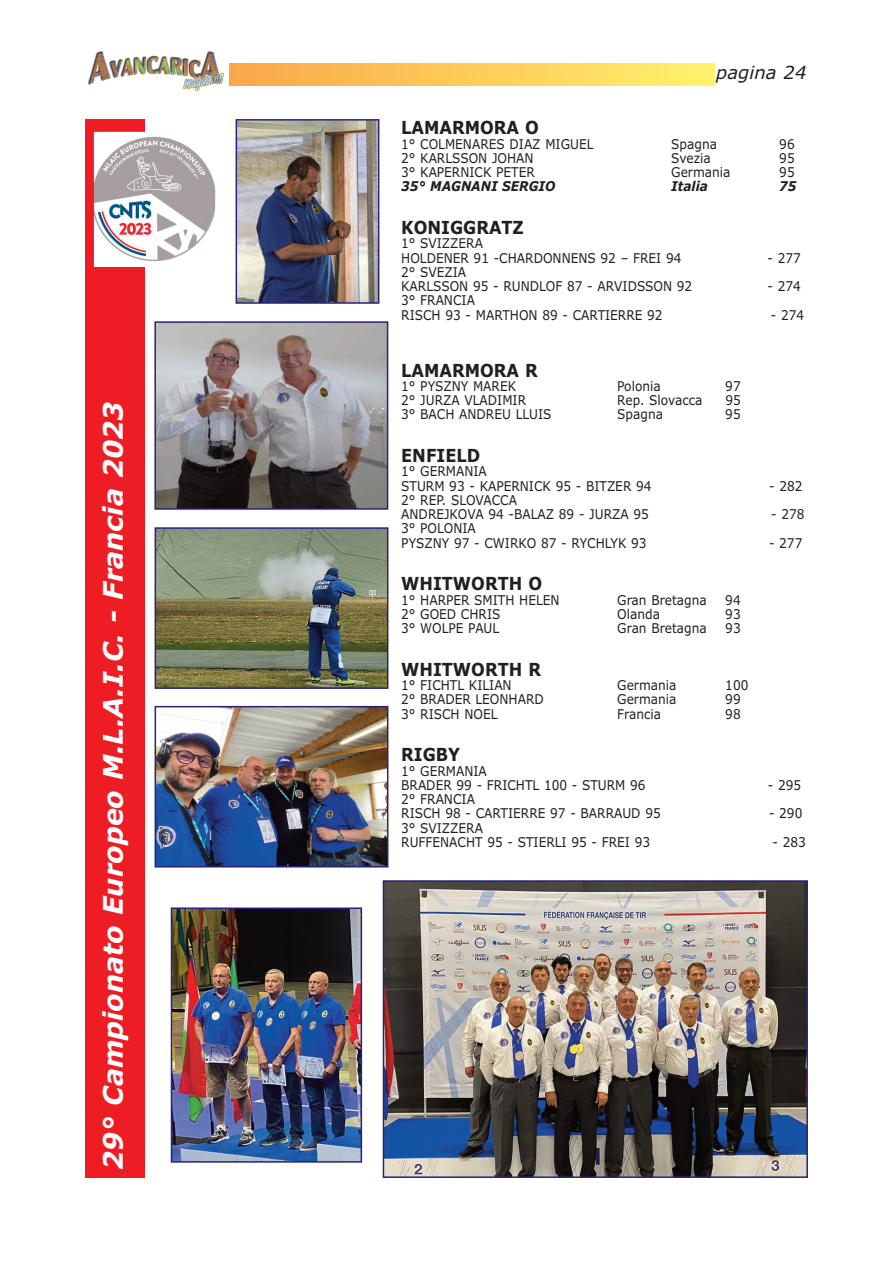
<style>
.page{position:relative;width:893px;height:1263px;background:#fff}
.page>*{position:absolute;margin:0;border:0;box-sizing:border-box;transform-origin:0 0}
.t1{font:italic 700 27px "Verdana";color:#fff}
.t2{font:700 18px "Verdana";color:#231f20;scale:.9 1}
.t3{font:italic 18px "Verdana";color:#231f20}
.t4{font:13.5px/14.2px "Verdana";color:#231f20;scale:.9 1}
.t5{font:italic 700 13.5px "Verdana";color:#231f20;scale:.9 1}
</style>
<div class="page">
<img style="left:88px;top:51px;width:137px;height:40px">
<div style="left:230px;top:64px;width:484px;height:21px;background:linear-gradient(to right,#fba649,#fff26c)"></div>
<div style="left:85px;top:119px;width:60px;height:1059px;background:#ee1d23"></div>
<img style="left:94px;top:132px;width:121px;height:135px">
<img style="left:157px;top:324px;width:228px;height:183px">
<div style="left:154px;top:321px;width:234px;height:189px;border:2px solid #26237b"></div>
<img style="left:239px;top:122px;width:137px;height:179px">
<div style="left:236px;top:119px;width:143px;height:185px;border:2px solid #26237b"></div>
<img style="left:174px;top:910px;width:185px;height:250px">
<div style="left:171px;top:907px;width:191px;height:256px;border:2px solid #26237b"></div>
<img style="left:158px;top:530px;width:227px;height:156px">
<div style="left:155px;top:527px;width:233px;height:162px;border:2px solid #26237b"></div>
<img style="left:158px;top:709px;width:227px;height:155px">
<div style="left:155px;top:706px;width:233px;height:161px;border:2px solid #26237b"></div>
<img style="left:386px;top:883px;width:419px;height:292px">
<div style="left:383px;top:880px;width:425px;height:298px;border:2px solid #26237b"></div>
<h1 class="t1" style="left:102px;top:1170px;width:770px;rotate:-90deg">29° Campionato Europeo M.L.A.I.C. - Francia 2023</h1>
<h2 class="t3" style="left:716px;top:65px;width:92px">pagina 24</h2>
<h2 class="t2" style="left:401px;top:121px;width:155px">LAMARMORA O</h2>
<p class="t4" style="left:401px;top:138px;width:215px">1° COLMENARES DIAZ MIGUEL</p>
<p class="t4" style="left:671px;top:138px;width:52px">Spagna</p>
<p class="t4" style="left:779px;top:138px;width:19px">96</p>
<p class="t4" style="left:401px;top:152px;width:149px">2° KARLSSON JOHAN</p>
<p class="t4" style="left:671px;top:152px;width:45px">Svezia</p>
<p class="t4" style="left:779px;top:152px;width:19px">95</p>
<p class="t4" style="left:401px;top:166px;width:150px">3° KAPERNICK PETER</p>
<p class="t4" style="left:671px;top:166px;width:67px">Germania</p>
<p class="t4" style="left:779px;top:166px;width:19px">95</p>
<p class="t5" style="left:401px;top:181px;width:173px">35° MAGNANI SERGIO</p>
<p class="t5" style="left:671px;top:181px;width:42px">Italia</p>
<p class="t5" style="left:779px;top:181px;width:21px">75</p>
<h2 class="t2" style="left:401px;top:220px;width:138px">KONIGGRATZ</h2>
<p class="t4" style="left:401px;top:237px;width:313px">1° SVIZZERA<br>HOLDENER 91 -CHARDONNENS 92 – FREI 94</p>
<p class="t4" style="left:768px;top:252px;width:39px">- 277</p>
<p class="t4" style="left:401px;top:266px;width:325px">2° SVEZIA<br>KARLSSON 95 - RUNDLOF 87 - ARVIDSSON 92</p>
<p class="t4" style="left:401px;top:294px;width:292px">3° FRANCIA<br>RISCH 93 - MARTHON 89 - CARTIERRE 92</p>
<h2 class="t2" style="left:401px;top:363px;width:153px">LAMARMORA R</h2>
<p class="t4" style="left:401px;top:380px;width:129px">1° PYSZNY MAREK</p>
<p class="t4" style="left:617px;top:380px;width:50px">Polonia</p>
<p class="t4" style="left:725px;top:380px;width:19px">97</p>
<p class="t4" style="left:401px;top:394px;width:140px">2° JURZA VLADIMIR</p>
<p class="t4" style="left:617px;top:394px;width:96px">Rep. Slovacca</p>
<p class="t4" style="left:725px;top:394px;width:19px">95</p>
<p class="t4" style="left:401px;top:408px;width:169px">3° BACH ANDREU LLUIS</p>
<p class="t4" style="left:617px;top:408px;width:52px">Spagna</p>
<p class="t4" style="left:725px;top:408px;width:19px">95</p>
<h2 class="t2" style="left:401px;top:448px;width:89px">ENFIELD</h2>
<p class="t4" style="left:401px;top:465px;width:280px">1° GERMANIA<br>STURM 93 - KAPERNICK 95 - BITZER 94</p>
<p class="t4" style="left:401px;top:494px;width:277px">2° REP. SLOVACCA<br>ANDREJKOVA 94 -BALAZ 89 - JURZA 95</p>
<p class="t4" style="left:401px;top:522px;width:274px">3° POLONIA<br>PYSZNY 97 - CWIRKO 87 - RYCHLYK 93</p>
<h2 class="t2" style="left:401px;top:577px;width:158px">WHITWORTH O</h2>
<p class="t4" style="left:401px;top:594px;width:177px">1° HARPER SMITH HELEN</p>
<p class="t4" style="left:617px;top:594px;width:101px">Gran Bretagna</p>
<p class="t4" style="left:725px;top:594px;width:19px">94</p>
<p class="t4" style="left:401px;top:608px;width:112px">2° GOED CHRIS</p>
<p class="t4" style="left:617px;top:608px;width:49px">Olanda</p>
<p class="t4" style="left:725px;top:608px;width:19px">93</p>
<p class="t4" style="left:401px;top:622px;width:110px">3° WOLPE PAUL</p>
<p class="t4" style="left:617px;top:622px;width:101px">Gran Bretagna</p>
<p class="t4" style="left:725px;top:622px;width:19px">93</p>
<h2 class="t2" style="left:401px;top:662px;width:157px">WHITWORTH R</h2>
<p class="t4" style="left:401px;top:679px;width:124px">1° FICHTL KILIAN</p>
<p class="t4" style="left:617px;top:679px;width:67px">Germania</p>
<p class="t4" style="left:725px;top:679px;width:27px">100</p>
<p class="t4" style="left:401px;top:693px;width:160px">2° BRADER LEONHARD</p>
<p class="t4" style="left:617px;top:693px;width:67px">Germania</p>
<p class="t4" style="left:725px;top:693px;width:19px">99</p>
<p class="t4" style="left:401px;top:708px;width:108px">3° RISCH NOEL</p>
<p class="t4" style="left:617px;top:708px;width:50px">Francia</p>
<p class="t4" style="left:725px;top:708px;width:19px">98</p>
<h2 class="t2" style="left:401px;top:748px;width:67px">RIGBY</h2>
<p class="t4" style="left:401px;top:765px;width:273px">1° GERMANIA<br>BRADER 99 - FRICHTL 100 - STURM 96</p>
<p class="t4" style="left:401px;top:793px;width:290px">2° FRANCIA<br>RISCH 98 - CARTIERRE 97 - BARRAUD 95</p>
<p class="t4" style="left:401px;top:822px;width:278px">3° SVIZZERA<br>RUFFENACHT 95 - STIERLI 95 - FREI 93</p>
<p class="t4" style="left:768px;top:280px;width:39px">- 274</p>
<p class="t4" style="left:771px;top:309px;width:39px">- 274</p>
<p class="t4" style="left:769px;top:480px;width:39px">- 282</p>
<p class="t4" style="left:771px;top:508px;width:39px">- 278</p>
<p class="t4" style="left:769px;top:537px;width:39px">- 277</p>
<p class="t4" style="left:768px;top:779px;width:39px">- 295</p>
<p class="t4" style="left:769px;top:807px;width:39px">- 290</p>
<p class="t4" style="left:772px;top:836px;width:39px">- 283</p>
</div>
